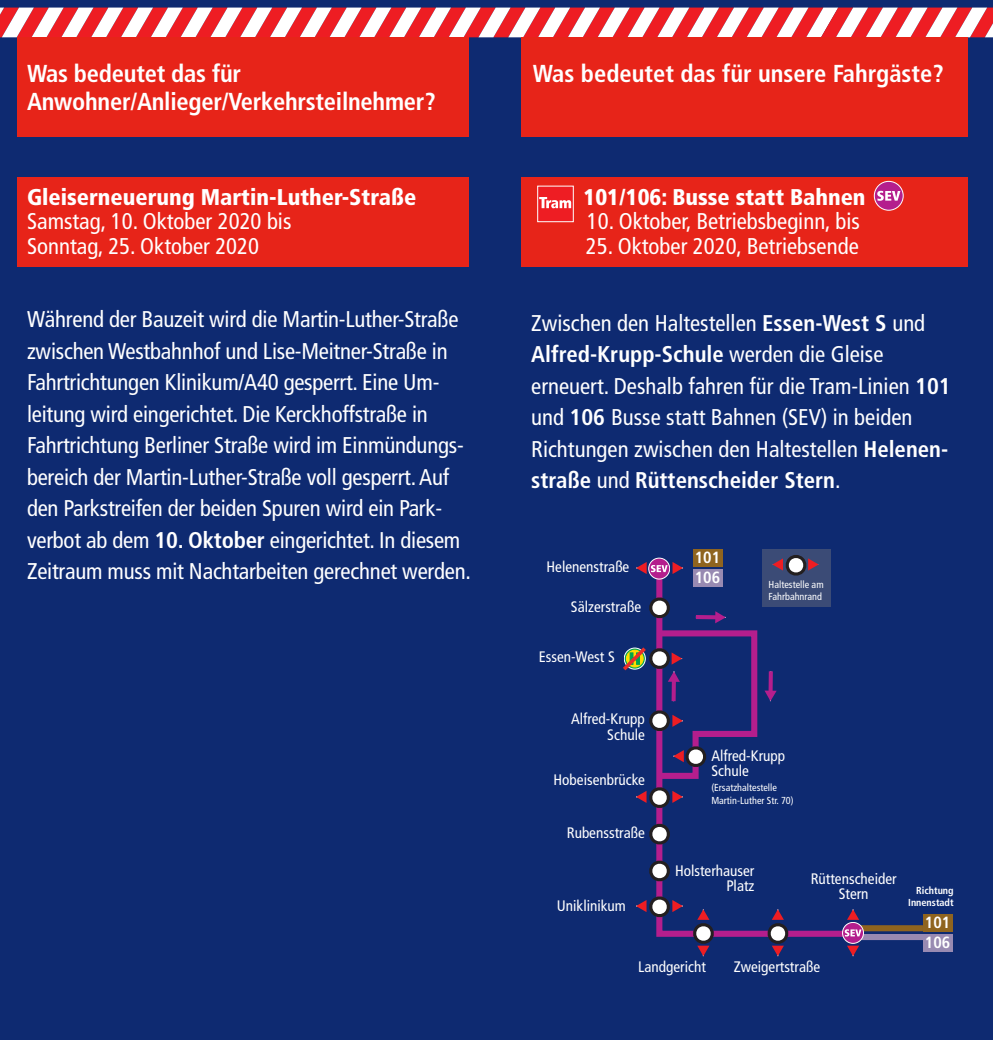
<style>
.page{position:relative;width:993px;height:1040px;background:#fff}
.page>*{position:absolute;margin:0;border:0;box-sizing:border-box;transform-origin:0 0}
.t1{font:700 condensed 24.5px "Frutiger";letter-spacing:-.01em;color:#fff}
.t2{font:condensed 22.75px/31.5px "Frutiger";letter-spacing:-.01em;color:#fff}
.t3{font:900 condensed 22.75px "Frutiger";color:#fff}
.t4{font:700 condensed 16.28px/19.6px "Frutiger LT Pro";color:#fff}
.t5{font:condensed 15.22px/15.2px "Frutiger LT Pro";color:#fff;text-align:right}
.t6{font:condensed 10.15px/12.2px "Frutiger LT Pro";color:#fff}
.t7{font:700 condensed 10.15px/12.2px "Frutiger LT Pro";color:#fff;text-align:right}
.s1{font-weight:700}
</style>
<div class="page">
<div style="left:0;top:0;width:992px;height:1040px;background:#0e2a71"></div>
<svg style="left:0;top:8px;width:992px;height:29px;background:#f38d91"></svg>
<div style="left:17px;top:177px;width:451px;height:90px;background:#e72419"></div>
<div style="left:17px;top:37px;width:451px;height:100px;background:#e72419"></div>
<div style="left:521px;top:37px;width:446px;height:100px;background:#e72419"></div>
<div style="left:521px;top:177px;width:446px;height:90px;background:#e72419"></div>
<svg style="left:873px;top:181px;width:29px;height:29px"></svg>
<div style="left:873px;top:181px;width:30px;height:30px;border:1px solid #fff;border-radius:50%"></div>
<svg style="left:876px;top:191px;width:24px;height:10px"></svg>
<div style="left:761px;top:549px;width:69px;height:57px;background:#3b4b76"></div>
<svg style="left:653px;top:555px;width:185px;height:382px"></svg>
<svg style="left:649px;top:820px;width:21px;height:28px"></svg>
<svg style="left:649px;top:857px;width:21px;height:28px"></svg>
<svg style="left:636px;top:892px;width:46px;height:29px"></svg>
<svg style="left:689px;top:909px;width:24px;height:47px"></svg>
<svg style="left:763px;top:909px;width:25px;height:47px"></svg>
<svg style="left:623px;top:594px;width:153px;height:217px"></svg>
<svg style="left:648px;top:558px;width:21px;height:21px"></svg>
<div style="left:648px;top:558px;width:21px;height:21px;border:1px solid #fff;border-radius:50%"></div>
<div style="left:692px;top:569px;width:30px;height:18px;background:#988ab2"></div>
<div style="left:692px;top:549px;width:30px;height:17px;background:#8f641f"></div>
<div style="left:922px;top:934px;width:30px;height:17px;background:#988ab2"></div>
<div style="left:922px;top:913px;width:30px;height:18px;background:#8f641f"></div>
<div style="left:855px;top:925px;width:67px;height:6px;background:#8f641f"></div>
<div style="left:855px;top:934px;width:67px;height:6px;background:#988ab2"></div>
<svg style="left:838px;top:909px;width:25px;height:47px"></svg>
<svg style="left:636px;top:562px;width:46px;height:12px"></svg>
<div style="left:537px;top:186px;width:36px;height:36px;background:#ee1d23;border:1px solid #fff"></div>
<svg style="left:539px;top:197px;width:32px;height:11px"></svg>
<p class="t1" style="left:27px;top:59px;width:215px">Was bedeutet das für</p>
<p class="t1" style="left:27px;top:87px;width:410px">Anwohner/Anlieger/Verkehrsteilnehmer?</p>
<p class="t3" style="left:27px;top:183px;width:390px">Gleiserneuerung Martin-Luther-Straße</p>
<p class="t2" style="left:27px;top:205px;width:266px">Samstag, 10. Oktober 2020 bis</p>
<p class="t2" style="left:27px;top:230px;width:233px">Sonntag, 25. Oktober 2020</p>
<p class="t2" style="left:27px;top:303px;width:445px">Während der Bauzeit wird die Martin-Luther-Straße zwischen Westbahnhof und Lise-Meitner-Straße in Fahrtrichtungen Klinikum/A40 gesperrt. Eine Um&shy;leitung wird eingerichtet. Die Kerckhoffstraße in Fahrtrichtung Berliner Straße wird im Einmündungs&shy;bereich der Martin-Luther-Straße voll gesperrt. Auf den Parkstreifen der beiden Spuren wird ein Park&shy;verbot ab dem <span class="s1">10. Oktober</span> eingerichtet. In diesem Zeitraum muss mit Nachtarbeiten gerechnet werden.</p>
<p class="t1" style="left:532px;top:59px;width:412px">Was bedeutet das für unsere Fahrgäste?</p>
<p class="t3" style="left:583px;top:183px;width:283px">101/106: Busse statt Bahnen</p>
<p class="t2" style="left:586px;top:205px;width:274px">10. Oktober, Betriebsbeginn, bis</p>
<p class="t2" style="left:585px;top:230px;width:274px">25. Oktober 2020, Betriebsende</p>
<p class="t2" style="left:531px;top:307px;width:421px">Zwischen den Haltestellen <span class="s1">Essen-West S</span> und <span class="s1">Alfred-Krupp-Schule</span> werden die Gleise erneuert. Deshalb fahren für die Tram-Linien <span class="s1">101 </span>und <span class="s1">106</span> Busse statt Bahnen (SEV) in beiden Richtungen zwischen den Haltestellen <span class="s1">Helenen&shy;straße</span> und <span class="s1">Rüttenscheider Stern</span>.</p>
<p class="t5" style="left:546px;top:559px;width:84px">Helenenstraße</p>
<p class="t5" style="left:570px;top:599px;width:72px">Sälzerstraße</p>
<p class="t5" style="left:538px;top:649px;width:77px">Essen-West S</p>
<p class="t4" style="left:694px;top:548px;width:27px">101<br>106</p>
<p class="t6" style="left:768px;top:578px;width:56px">Haltestelle am<br>Fahrbahnrand</p>
<p class="t5" style="left:570px;top:711px;width:75px">Alfred-Krupp<br>Schule</p>
<p class="t5" style="left:553px;top:772px;width:93px">Hobeisenbrücke</p>
<p class="t5" style="left:566px;top:825px;width:79px">Rubensstraße</p>
<p class="t5" style="left:556px;top:898px;width:70px">Uniklinikum</p>
<p class="t5" style="left:711px;top:748px;width:75px;text-align:left">Alfred-Krupp<br>Schule</p>
<p class="t6" style="left:711px;top:782px;width:84px">(Ersatzhaltestelle<br>Martin-Luther Str. 70)</p>
<p class="t5" style="left:674px;top:863px;width:81px">Holsterhauser<br>Platz</p>
<p class="t5" style="left:810px;top:871px;width:87px;text-align:center">Rüttenscheider<br>Stern</p>
<p class="t5" style="left:638px;top:959px;width:69px">Landgericht</p>
<p class="t5" style="left:733px;top:959px;width:88px">Zweigertstraße</p>
<p class="t7" style="left:907px;top:884px;width:47px">Richtung<br>Innenstadt</p>
<p class="t4" style="left:924px;top:913px;width:27px">101<br>106</p>
</div>
